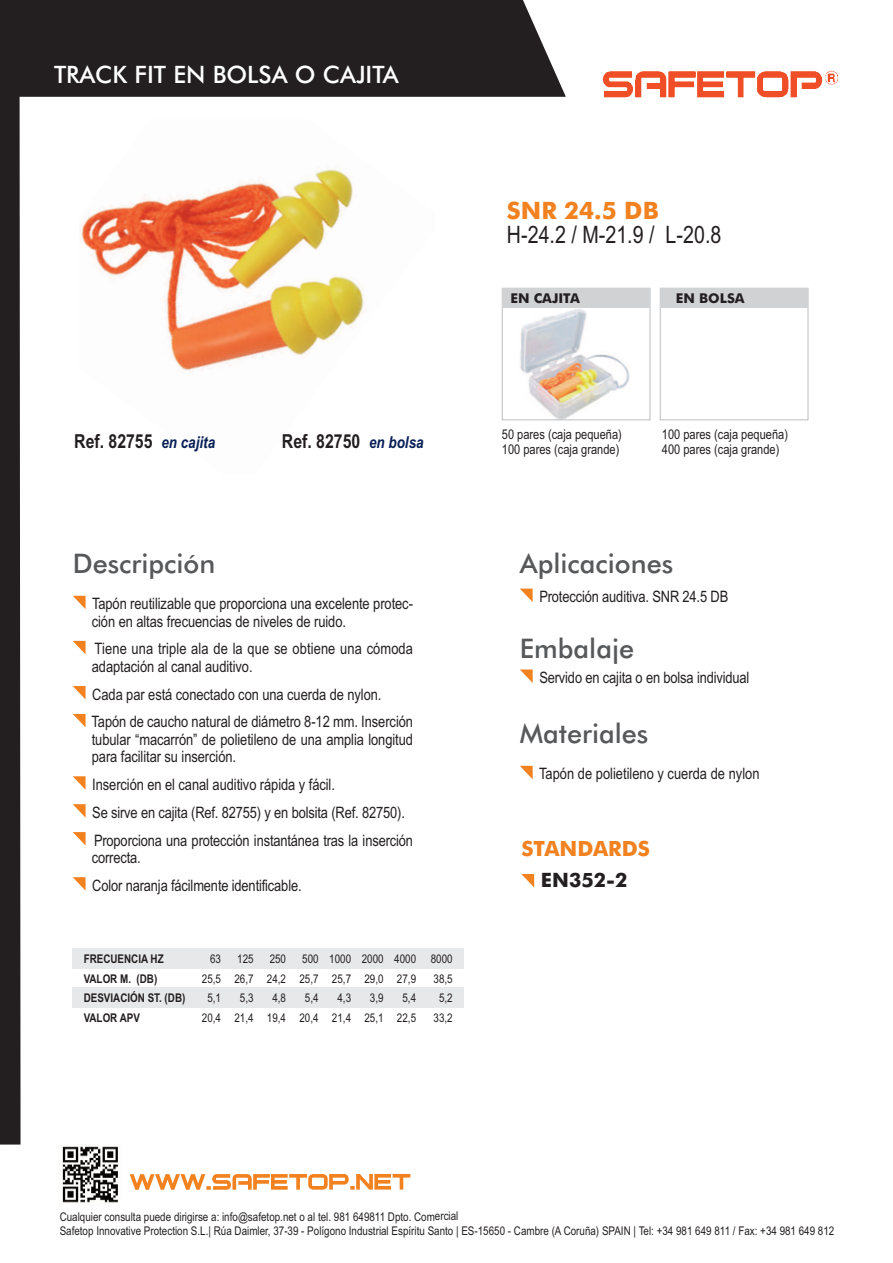
<style>
.page{position:relative;width:893px;height:1263px;background:#fff}
.page>*{position:absolute;margin:0;border:0;box-sizing:border-box;transform-origin:0 0}
.t1{font:500 27px "Futura BT";color:#57585a}
.t2{font:500 24px "Futura BT";color:#fff}
.t3{font:24px "Arial Narrow";color:#231f20}
.t4{font:700 24px "Futura BT";color:#f28120}
.t5{font:700 21px "Futura BT";color:#f28120}
.t6{font:700 19.8px "Futura BT";color:#231f20}
.t7{font:700 19.35px "Arial Narrow";color:#231f20}
.t8{font:15.75px/27.9px "Arial Narrow";letter-spacing:-.005em;color:#231f20}
.t9{font:13.5px/15px "Arial Narrow";color:#231f20}
.t10{font:700 13.5px "Futura BT";color:#231f20}
.t11{font:12px/19.5px "Arial Narrow";color:#231f20;text-align:right}
.t12{font:700 12px/19.5px "Arial Narrow";color:#231f20}
.s1{font-style:italic;font-size:16.35px;color:#071e57}
</style>
<div class="page">
<div style="left:21px;top:0;width:545px;height:97px;background:#231f20"></div>
<img style="left:602px;top:70px;width:236px;height:28px">
<div style="left:0;top:0;width:21px;height:1144px;background:#231f20"></div>
<svg style="left:130px;top:1174px;width:280px;height:16px"></svg>
<img style="left:62px;top:1146px;width:56px;height:57px">
<svg style="left:73px;top:596px;width:13px;height:13px"></svg>
<svg style="left:73px;top:641px;width:13px;height:13px"></svg>
<svg style="left:73px;top:686px;width:13px;height:13px"></svg>
<svg style="left:73px;top:714px;width:13px;height:13px"></svg>
<svg style="left:73px;top:776px;width:13px;height:14px"></svg>
<svg style="left:73px;top:804px;width:13px;height:14px"></svg>
<svg style="left:73px;top:832px;width:13px;height:13px"></svg>
<svg style="left:73px;top:877px;width:13px;height:14px"></svg>
<svg style="left:521px;top:874px;width:13px;height:13px"></svg>
<svg style="left:520px;top:766px;width:13px;height:13px"></svg>
<svg style="left:520px;top:589px;width:13px;height:13px"></svg>
<svg style="left:520px;top:669px;width:13px;height:14px"></svg>
<img style="left:79px;top:165px;width:287px;height:208px">
<div style="left:73px;top:948px;width:391px;height:20px;background:#e7e8e9"></div>
<div style="left:73px;top:988px;width:391px;height:20px;background:#e7e8e9"></div>
<img style="left:520px;top:309px;width:110px;height:109px">
<div style="left:502px;top:288px;width:148px;height:132px;border:1px solid #bcbdc0"></div>
<div style="left:660px;top:288px;width:148px;height:132px;border:1px solid #bcbdc0"></div>
<div style="left:502px;top:289px;width:148px;height:19px;background:#d1d2d4"></div>
<div style="left:660px;top:289px;width:148px;height:19px;background:#d1d2d4"></div>
<h2 class="t2" style="left:54px;top:61px;width:346px">TRACK FIT EN BOLSA O CAJITA</h2>
<h2 class="t4" style="left:507px;top:197px;width:153px">SNR 24.5 DB</h2>
<h2 class="t3" style="left:507px;top:221px;width:216px">H-24.2 / M-21.9 / L-20.8</h2>
<p class="t10" style="left:510px;top:291px;width:71px">EN CAJITA</p>
<p class="t10" style="left:676px;top:291px;width:70px">EN BOLSA</p>
<p class="t7" style="left:74px;top:429px;width:142px">Ref. 82755 <span class="s1">en cajita</span></p>
<p class="t7" style="left:282px;top:429px;width:143px">Ref. 82750 <span class="s1">en bolsa</span></p>
<p class="t9" style="left:502px;top:427px;width:122px">50 pares (caja pequeña)<br>100 pares (caja grande)</p>
<p class="t9" style="left:662px;top:427px;width:128px">100 pares (caja pequeña)<br>400 pares (caja grande)</p>
<h1 class="t1" style="left:73px;top:547px;width:144px">Descripción</h1>
<p class="t8" style="left:92px;top:595px;width:323px;line-height:17.2px">Tapón reutilizable que proporciona una excelente protec&shy;ción en altas frecuencias de niveles de ruido.</p>
<p class="t8" style="left:92px;top:640px;width:323px;line-height:17.2px">Tiene una triple ala de la que se obtiene una cómoda adaptación al canal auditivo.</p>
<p class="t8" style="left:92px;top:680px;width:323px">Cada par está conectado con una cuerda de nylon.<br>Tapón de caucho natural de diámetro 8-12 mm. Inserción</p>
<p class="t8" style="left:92px;top:731px;width:323px;line-height:17.2px">tubular “macarrón” de polietileno de una amplia longitud para facilitar su inserción.</p>
<p class="t8" style="left:92px;top:770px;width:322px">Inserción en el canal auditivo rápida y fácil.<br>Se sirve en cajita (Ref. 82755) y en bolsita (Ref. 82750).<br>Proporciona una protección instantánea tras la inserción</p>
<p class="t8" style="left:92px;top:843px;width:211px">correcta.<br>Color naranja fácilmente identificable.</p>
<p class="t12" style="left:84px;top:949px;width:103px">FRECUENCIA HZ<br>VALOR M. (DB)<br>DESVIACIÓN ST. (DB)<br>VALOR APV</p>
<p class="t11" style="left:202px;top:949px;width:21px">63<br>25,5<br>5,1<br>20,4</p>
<p class="t11" style="left:234px;top:949px;width:21px;text-align:center">125<br>26,7<br>5,3<br>21,4</p>
<p class="t11" style="left:267px;top:949px;width:21px;text-align:center">250<br>24,2<br>4,8<br>19,4</p>
<p class="t11" style="left:299px;top:949px;width:21px;text-align:center">500<br>25,7<br>5,4<br>20,4</p>
<p class="t11" style="left:329px;top:949px;width:23px">1000<br>25,7<br>4,3<br>21,4</p>
<p class="t11" style="left:362px;top:949px;width:23px">2000<br>29,0<br>3,9<br>25,1</p>
<p class="t11" style="left:394px;top:949px;width:23px">4000<br>27,9<br>5,4<br>22,5</p>
<p class="t11" style="left:431px;top:949px;width:23px">8000<br>38,5<br>5,2<br>33,2</p>
<h1 class="t1" style="left:520px;top:548px;width:155px">Aplicaciones</h1>
<p class="t8" style="left:539px;top:583px;width:190px">Protección auditiva. SNR 24.5 DB</p>
<h1 class="t1" style="left:520px;top:633px;width:116px">Embalaje</h1>
<p class="t8" style="left:539px;top:664px;width:212px">Servido en cajita o en bolsa individual</p>
<h1 class="t1" style="left:520px;top:717px;width:130px">Materiales</h1>
<p class="t8" style="left:539px;top:760px;width:222px">Tapón de polietileno y cuerda de nylon</p>
<h3 class="t5" style="left:521px;top:837px;width:130px">STANDARDS</h3>
<p class="t6" style="left:541px;top:869px;width:88px">EN352-2</p>
<p class="t11" style="left:60px;top:1209px;width:776px;line-height:14.2px;text-align:left">Cualquier consulta puede dirigirse a: info@safetop.net o al tel. 981 649811 Dpto. Comercial<br>Safetop Innovative Protection S.L.| Rúa Daimler, 37-39 - Polígono Industrial Espíritu Santo | ES-15650 - Cambre (A Coruña) SPAIN | Tel: +34 981 649 811 / Fax: +34 981 649 812</p>
</div>
